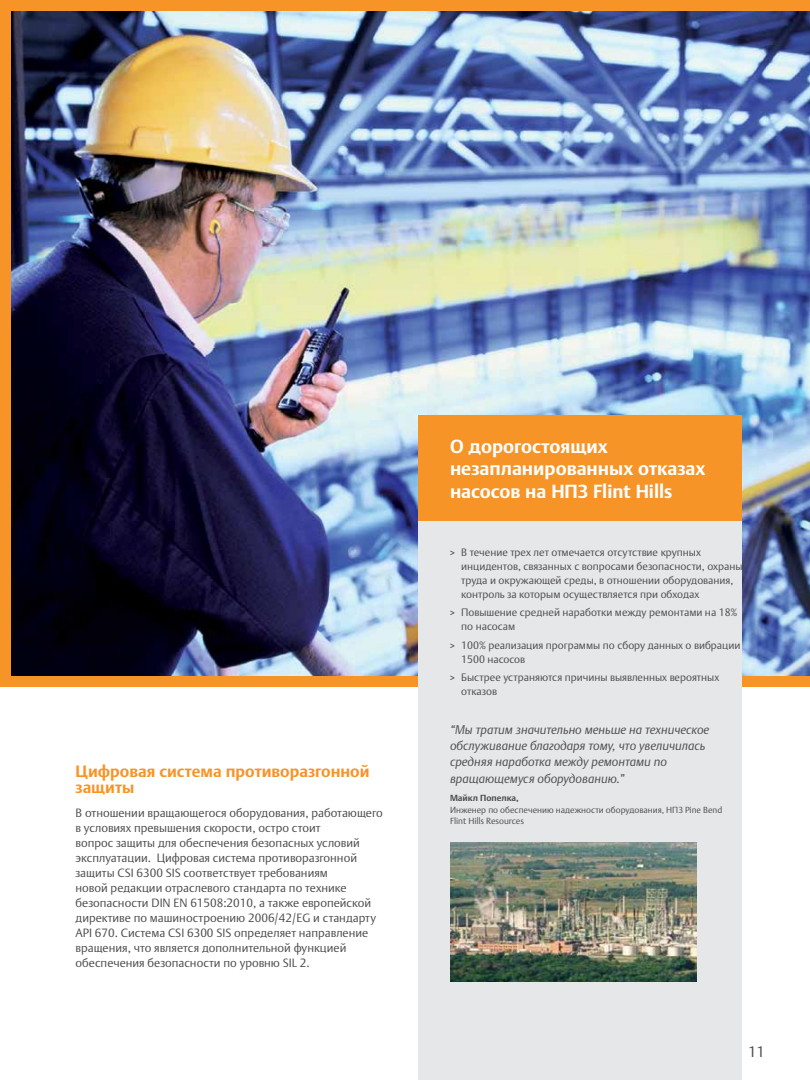
<style>
.page{position:relative;width:810px;height:1080px;background:#fff}
.page>*{position:absolute;margin:0;border:0;box-sizing:border-box;transform-origin:0 0}
.t1{font:700 18.75px/22.5px "DTL Argo CT";color:#fff}
.t2{font:700 16.25px/16.9px "DTL Argo CT";color:#f79428}
.t3{font:300 15px "DTL Argo CT";color:#4d4d4f}
.t4{font:italic 300 12.5px/16.2px "DTL Argo CT";color:#4d4d4f}
.t5{font:300 11.88px/15px "DTL Argo CT";color:#4d4d4f}
.t6{font:300 10.62px/13.8px "DTL Argo CT";color:#4d4d4f}
.t7{font:300 8.75px/11.2px "DTL Argo CT";color:#4d4d4f}
.t8{font:700 8.75px "DTL Argo CT";color:#4d4d4f}
</style>
<div class="page">
<div style="left:0;top:0;width:810px;height:687px;background:#f79428"></div>
<img style="left:11px;top:11px;width:799px;height:664px">
<div style="left:418px;top:464px;width:324px;height:616px;background:#e6e7e8"></div>
<div style="left:418px;top:415px;width:324px;height:106px;background:#f79428"></div>
<img style="left:450px;top:843px;width:247px;height:139px">
<h2 class="t2" style="left:76px;top:762px;width:296px">Цифровая система противоразгонной защиты</h2>
<p class="t5" style="left:76px;top:805px;width:309px">В отношении вращающегося оборудования, работающего в условиях превышения скорости, остро стоит<br>вопрос защиты для обеспечения безопасных условий эксплуатации. Цифровая система противоразгонной защиты CSI 6300 SIS соответствует требованиям<br>новой редакции отраслевого стандарта по технике безопасности DIN EN 61508:2010, а также европейской директиве по машиностроению 2006/42/EG и стандарту API 670. Система CSI 6300 SIS определяет направление вращения, что является дополнительной функцией обеспечения безопасности по уровню SIL 2.</p>
<h1 class="t1" style="left:450px;top:435px;width:257px">О дорогостоящих незапланированных отказах насосов на НПЗ Flint Hills</h1>
<p class="t6" style="left:461px;top:546px;width:283px">В течение трех лет отмечается отсутствие крупных инцидентов, связанных с вопросами безопасности, охраны труда и окружающей среды, в отношении оборудования, контроль за которым осуществляется при обходах</p>
<p class="t6" style="left:461px;top:606px;width:278px">Повышение средней наработки между ремонтами на 18% по насосам</p>
<p class="t6" style="left:461px;top:638px;width:281px">100% реализация программы по сбору данных о вибрации<br>1500 насосов</p>
<p class="t6" style="left:461px;top:671px;width:260px">Быстрее устраняются причины выявленных вероятных отказов</p>
<p class="t4" style="left:450px;top:721px;width:261px">“Мы тратим значительно меньше на техническое обслуживание благодаря тому, что увеличилась средняя наработка между ремонтами по вращающемуся оборудованию.”</p>
<p class="t8" style="left:450px;top:793px;width:70px">Майкл Попелка,</p>
<p class="t7" style="left:450px;top:804px;width:274px">Инженер по обеспечению надежности оборудования, НПЗ Pine Bend<br>Flint Hills Resources</p>
<p class="t3" style="left:748px;top:1043px;width:18px">11</p>
</div>
